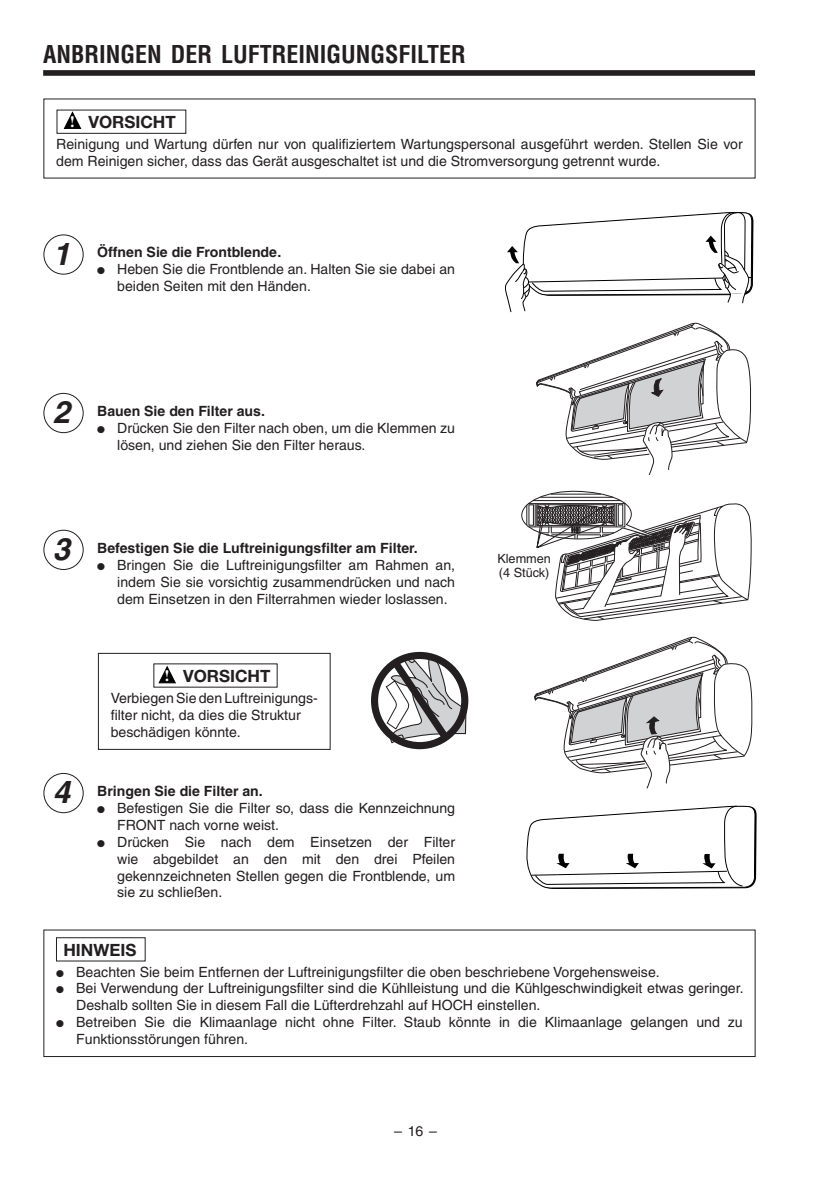
<style>
.page{position:relative;width:831px;height:1180px;background:#fff}
.page>*{position:absolute;margin:0;border:0;box-sizing:border-box;transform-origin:0 0}
.t1{font:italic 700 31px "Helvetica";color:#231f20}
.t2{font:700 condensed 24px "Helvetica";color:#231f20}
.t3{font:700 17px "Helvetica Neue";color:#231f20}
.t4{font:14.2px/17px "Helvetica";color:#231f20}
.t5{font:700 14.2px "Helvetica";color:#231f20}
.t6{font:12.6px/14px "Helvetica";color:#231f20}
.s1{font-family:"Times";font-size:15.8px;color:#fff}
</style>
<div class="page">
<div style="left:43px;top:70px;width:712px;height:6px;background:#231f20"></div>
<div style="left:371px;top:652px;width:97px;height:97px;border:7px solid #231f20;border-radius:50%"></div>
<svg style="left:382px;top:654px;width:85px;height:93px"></svg>
<svg style="left:505px;top:212px;width:251px;height:677px"></svg>
<svg style="left:63px;top:112px;width:18px;height:17px"></svg>
<div style="left:57px;top:110px;width:129px;height:24px;border:1px solid #231f20"></div>
<svg style="left:158px;top:666px;width:18px;height:18px"></svg>
<div style="left:98px;top:653px;width:232px;height:97px;border:1px solid #231f20"></div>
<div style="left:43px;top:930px;width:712px;height:127px;border:1px solid #231f20"></div>
<div style="left:44px;top:235px;width:39px;height:40px;border:1px solid #231f20;border-radius:50%"></div>
<div style="left:44px;top:393px;width:39px;height:40px;border:1px solid #231f20;border-radius:50%"></div>
<div style="left:44px;top:530px;width:39px;height:40px;border:1px solid #231f20;border-radius:50%"></div>
<div style="left:44px;top:773px;width:39px;height:40px;border:1px solid #231f20;border-radius:50%"></div>
<div style="left:56px;top:937px;width:89px;height:24px;border:1px solid #231f20"></div>
<h2 class="t2" style="left:43px;top:45px;width:424px">ANBRINGEN DER LUFTREINIGUNGSFILTER</h2>
<p class="t3" style="left:70px;top:116px;width:107px"><span class="s1">!</span> VORSICHT</p>
<p class="t4" style="left:56px;top:137px;width:688px">Reinigung und Wartung dürfen nur von qualifiziertem Wartungspersonal ausgeführt werden. Stellen Sie vor dem Reinigen sicher, dass das Gerät ausgeschaltet ist und die Stromversorgung getrennt wurde.</p>
<h1 class="t1" style="left:53px;top:243px;width:19px">1</h1>
<p class="t5" style="left:97px;top:247px;width:185px">Öffnen Sie die Frontblende.</p>
<p class="t4" style="left:117px;top:262px;width:339px;text-indent:-20px">● Heben Sie die Frontblende an. Halten Sie sie dabei an beiden Seiten mit den Händen.</p>
<h1 class="t1" style="left:53px;top:401px;width:19px">2</h1>
<p class="t5" style="left:97px;top:406px;width:169px">Bauen Sie den Filter aus.</p>
<p class="t4" style="left:117px;top:421px;width:339px;text-indent:-20px">● Drücken Sie den Filter nach oben, um die Klemmen zu lösen, und ziehen Sie den Filter heraus.</p>
<h1 class="t1" style="left:53px;top:538px;width:19px">3</h1>
<p class="t5" style="left:97px;top:543px;width:322px">Befestigen Sie die Luftreinigungsfilter am Filter.</p>
<p class="t4" style="left:117px;top:558px;width:339px;text-align:justify;text-indent:-20px">● Bringen Sie die Luftreinigungsfilter am Rahmen an, indem Sie sie vorsichtig zusammendrücken und nach dem Einsetzen in den Filterrahmen wieder loslassen.</p>
<p class="t6" style="left:497px;top:553px;width:55px">Klemmen (4 Stück)</p>
<p class="t3" style="left:164px;top:670px;width:107px"><span class="s1">!</span> VORSICHT</p>
<p class="t4" style="left:111px;top:691px;width:208px">Verbiegen Sie den Luftreinigungs&shy;filter nicht, da dies die Struktur beschädigen könnte.</p>
<h1 class="t1" style="left:53px;top:781px;width:19px">4</h1>
<p class="t5" style="left:97px;top:786px;width:167px">Bringen Sie die Filter an.</p>
<p class="t4" style="left:117px;top:801px;width:339px;text-indent:-20px">● Befestigen Sie die Filter so, dass die Kennzeichnung<br>FRONT nach vorne weist.</p>
<p class="t4" style="left:117px;top:835px;width:339px;text-align:justify;text-indent:-20px">● Drücken Sie nach dem Einsetzen der Filter wie abgebildet an den mit den drei Pfeilen gekennzeichneten Stellen gegen die Frontblende, um sie zu schließen.</p>
<p class="t3" style="left:63px;top:943px;width:74px">HINWEIS</p>
<p class="t4" style="left:56px;top:964px;width:604px">● Beachten Sie beim Entfernen der Luftreinigungsfilter die oben beschriebene Vorgehensweise.</p>
<p class="t4" style="left:76px;top:981px;width:668px;text-indent:-20px">● Bei Verwendung der Luftreinigungsfilter sind die Kühlleistung und die Kühlgeschwindigkeit etwas geringer.<br>Deshalb sollten Sie in diesem Fall die Lüfterdrehzahl auf HOCH einstellen.</p>
<p class="t4" style="left:76px;top:1015px;width:668px;text-indent:-20px">● Betreiben Sie die Klimaanlage nicht ohne Filter. Staub könnte in die Klimaanlage gelangen und zu<br>Funktionsstörungen führen.</p>
<p class="t4" style="left:394px;top:1124px;width:45px">– 16 –</p>
</div>
